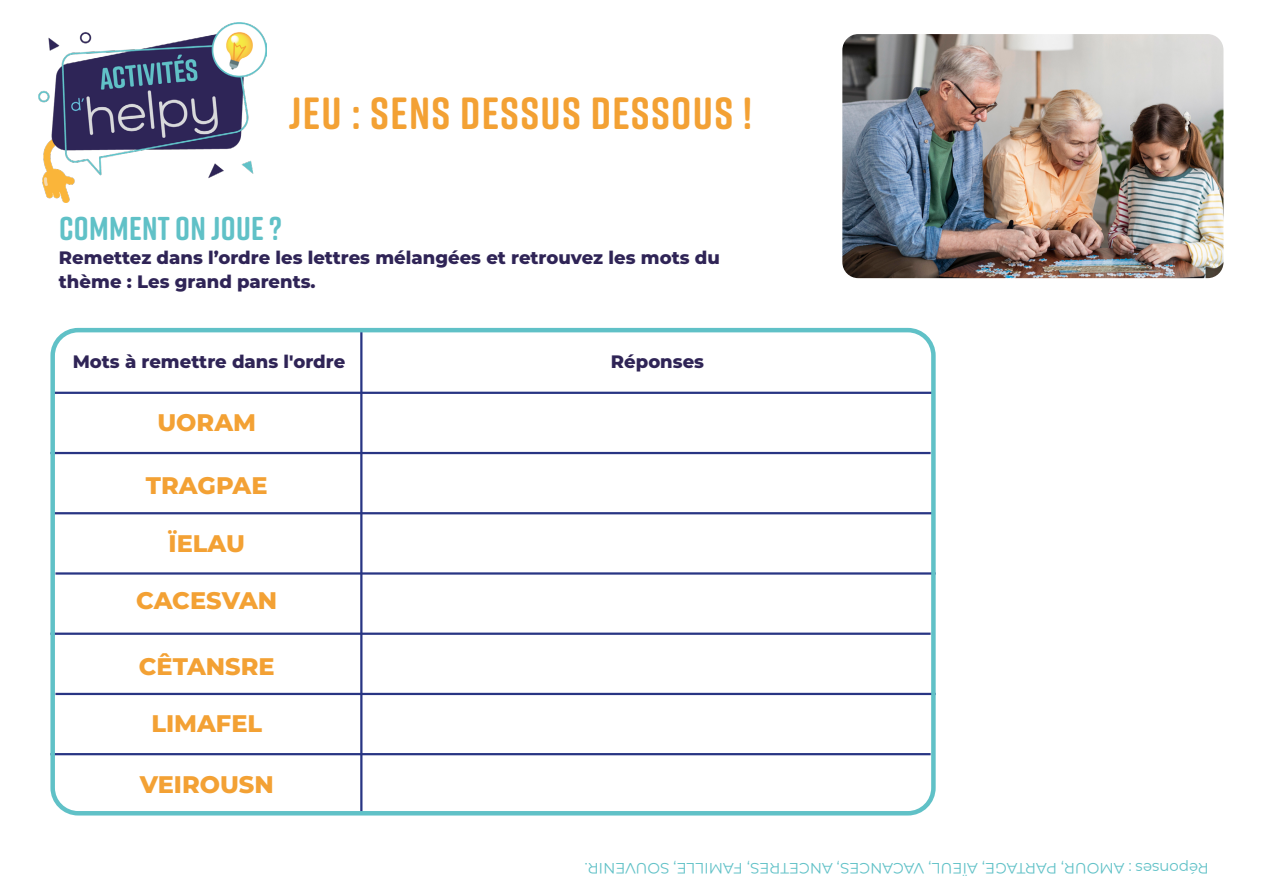
<style>
.page{position:relative;width:1263px;height:893px;background:#fff}
.page>*{position:absolute;margin:0;border:0;box-sizing:border-box;transform-origin:0 0}
.t1{font:700 45px "Rift Soft";letter-spacing:.03em;color:#f3a134}
.t2{font:700 33px "Rift Soft";letter-spacing:.01em;color:#60c1c7}
.t3{font:800 24px "Montserrat";color:#f3a134}
.t4{font:800 18px/24px "Montserrat";color:#2f2456}
.t5{font:15px "Montserrat";color:#60c1c7}
</style>
<div class="page">
<hr style="left:360px;top:330px;width:2px;height:483px;background:#283583">
<hr style="left:50px;top:452px;width:881px;height:2px;background:#283583">
<hr style="left:53px;top:512px;width:880px;height:2px;background:#283583">
<hr style="left:55px;top:572px;width:881px;height:3px;background:#283583">
<hr style="left:50px;top:633px;width:881px;height:2px;background:#283583">
<hr style="left:55px;top:693px;width:881px;height:2px;background:#283583">
<hr style="left:50px;top:753px;width:881px;height:2px;background:#283583">
<hr style="left:53px;top:392px;width:880px;height:2px;background:#283583">
<div style="left:50px;top:328px;width:886px;height:487px;border:4px solid #60c1c7;border-radius:26px"></div>
<img style="left:844px;top:36px;width:378px;height:241px">
<div style="left:823px;top:15px;width:420px;height:283px;border:20px solid #fff;border-radius:26px"></div>
<img style="left:38px;top:22px;width:228px;height:180px">
<h1 class="t1" style="left:289px;top:81px;width:464px">JEU : SENS DESSUS DESSOUS !</h1>
<h2 class="t2" style="left:59px;top:205px;width:224px">COMMENT ON JOUE ?</h2>
<p class="t4" style="left:59px;top:245px;width:662px">Remettez dans l’ordre les lettres mélangées et retrouvez les mots du thème : Les grand parents.</p>
<p class="t4" style="left:73px;top:349px;width:274px">Mots à remettre dans l'ordre</p>
<p class="t4" style="left:611px;top:349px;width:95px">Réponses</p>
<h3 class="t3" style="left:157px;top:405px;width:100px">UORAM</h3>
<h3 class="t3" style="left:146px;top:467px;width:123px">TRAGPAE</h3>
<h3 class="t3" style="left:169px;top:526px;width:78px">ÏELAU</h3>
<h3 class="t3" style="left:136px;top:583px;width:143px">CACESVAN</h3>
<h3 class="t3" style="left:139px;top:649px;width:137px">CÊTANSRE</h3>
<h3 class="t3" style="left:151px;top:706px;width:112px">LIMAFEL</h3>
<h3 class="t3" style="left:140px;top:766px;width:136px">VEIROUSN</h3>
<p class="t5" style="left:1209px;top:878px;width:626px;rotate:-180deg">Réponses : AMOUR, PARTAGE, AÏEUL, VACANCES, ANCETRES, FAMILLE, SOUVENIR.</p>
</div>
